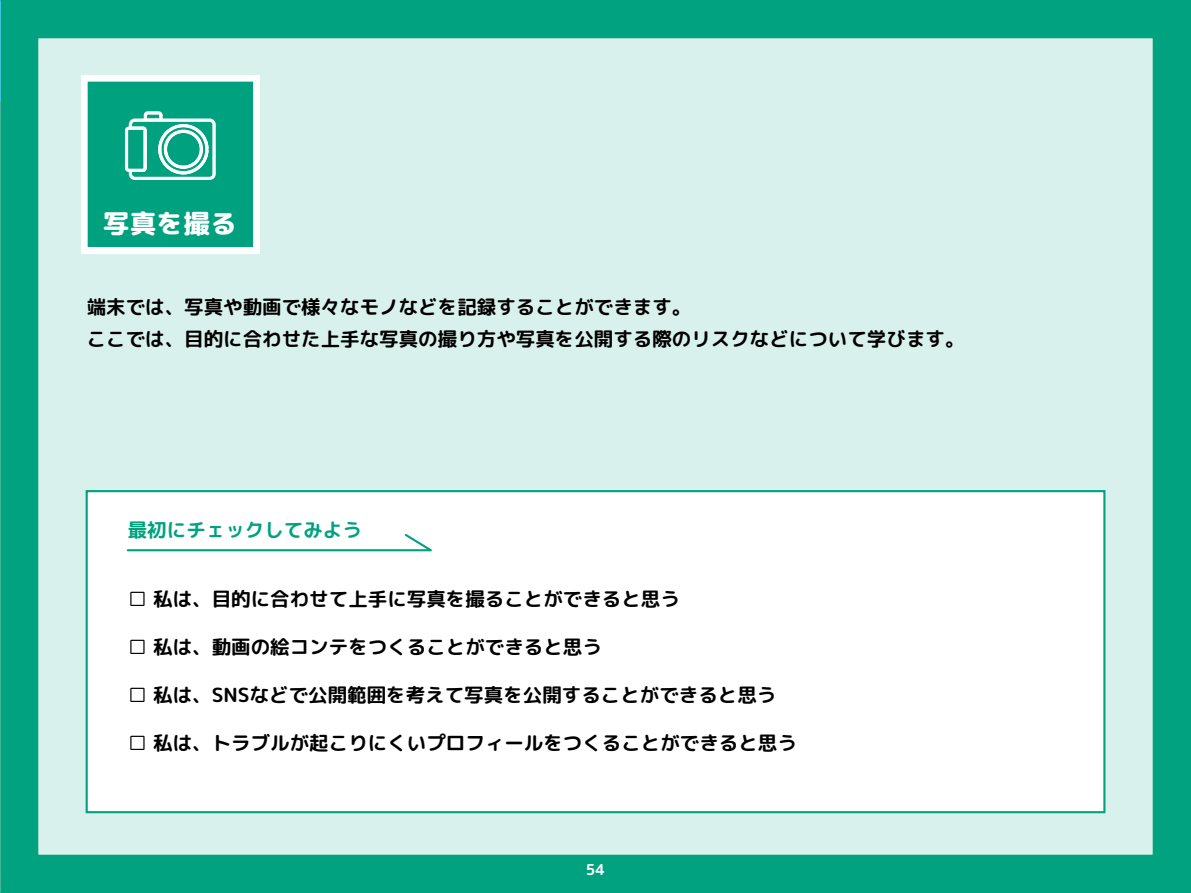
<style>
.page{position:relative;width:1191px;height:893px;background:#fff}
.page>*{position:absolute;margin:0;border:0;box-sizing:border-box;transform-origin:0 0}
.t1{font:26.1px "rounded mplus 1 p heavy";letter-spacing:.025em;color:#fff}
.t2{font:19.5px/31.5px "rounded mplus 1 p bold";color:#000}
.t3{font:19.5px "rounded mplus 1 p bold";color:#00a27f}
.t4{font:15px "rounded mplus 1 p bold";color:#fff}
</style>
<div class="page">
<div style="left:19px;top:19px;width:1152px;height:855px;background:#d9f1ec"></div>
<div style="left:0;top:0;width:1191px;height:893px;border:38px solid #00a27f"></div>
<svg style="left:81px;top:75px;width:178px;height:178px;background:#34b499"></svg>
<div style="left:87px;top:491px;width:1017px;height:321px;background:#fff"></div>
<div style="left:86px;top:490px;width:1019px;height:323px;border:2px solid #00a27f"></div>
<svg style="left:126px;top:534px;width:306px;height:18px"></svg>
<div style="left:572px;top:855px;width:47px;height:28px;background:#00a27f"></div>
<hr style="left:0;top:0;width:1px;height:101px;background:#00afcc">
<h1 class="t1" style="left:103px;top:204px;width:135px">写真を撮る</h1>
<p class="t2" style="left:87px;top:292px;width:879px">端末では、写真や動画で様々なモノなどを記録することができます。<br>ここでは、目的に合わせた上手な写真の撮り方や写真を公開する際のリスクなどについて学びます。</p>
<p class="t3" style="left:128px;top:516px;width:235px">最初にチェックしてみよう</p>
<p class="t2" style="left:128px;top:583px;width:553px">□ 私は、目的に合わせて上手に写真を撮ることができると思う</p>
<p class="t2" style="left:128px;top:631px;width:475px">□ 私は、動画の絵コンテをつくることができると思う</p>
<p class="t2" style="left:128px;top:679px;width:650px">□ 私は、SNSなどで公開範囲を考えて写真を公開することができると思う</p>
<p class="t2" style="left:128px;top:727px;width:670px">□ 私は、トラブルが起こりにくいプロフィールをつくることができると思う</p>
<p class="t4" style="left:586px;top:858px;width:21px">54</p>
</div>
